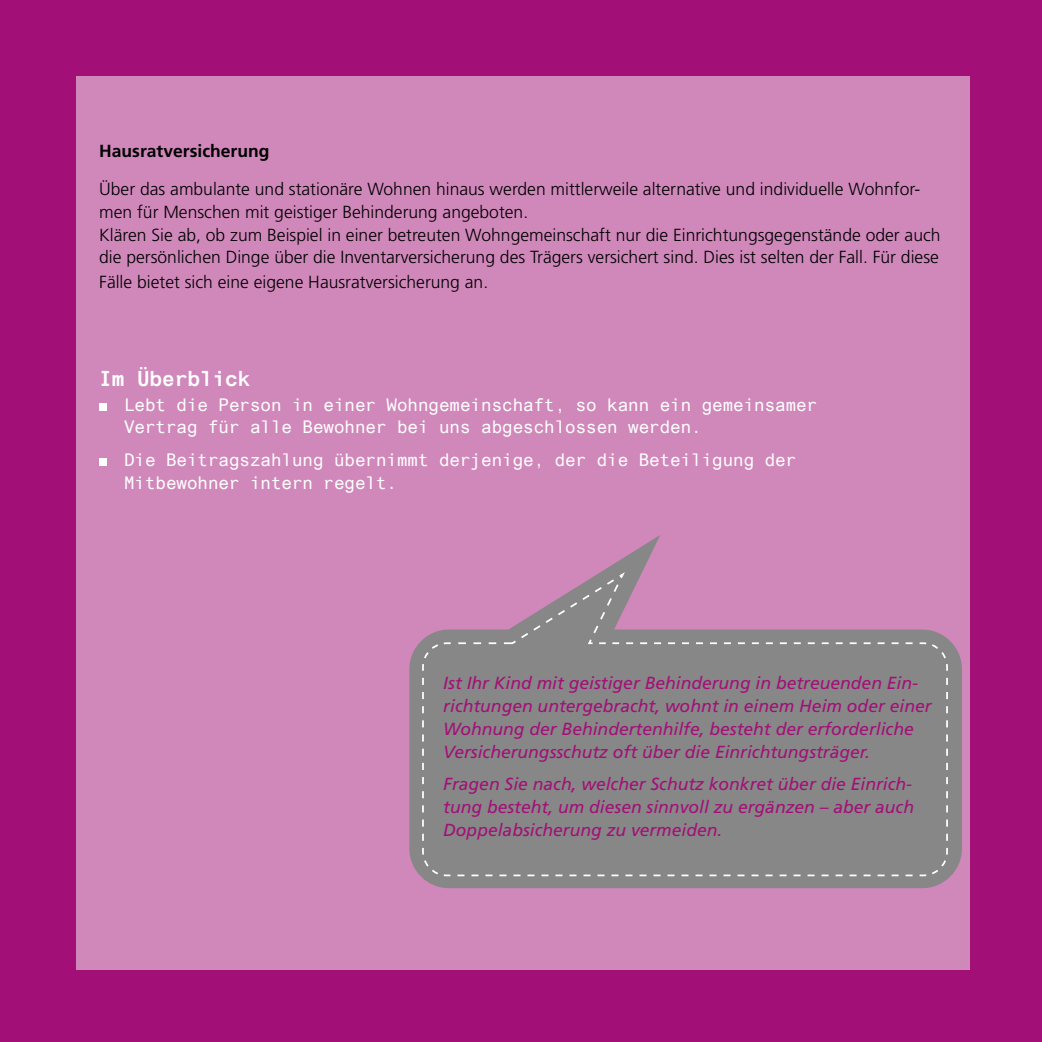
<style>
.page{position:relative;width:1042px;height:1042px;background:#a21077}
.page>*{position:absolute;margin:0;border:0;box-sizing:border-box;transform-origin:0 0}
.t1{font:21px "Arialmonospaced Boldfor SAP";color:#fff}
.t2{font:300 17.5px/22.8px "Frutiger LT Std";color:#000}
.t3{font:italic 17.5px/22.8px "Frutiger LT Std";color:#a21077}
.t4{font:17.5px/22.8px "Arialmonospacedfor SAP";color:#fff}
.t5{font:700 17.5px "Frutiger LT Std";color:#000}
</style>
<div class="page">
<div style="left:77px;top:77px;width:893px;height:893px;background:#d087ba"></div>
<div style="left:99px;top:403px;width:8px;height:7px;background:#fff"></div>
<div style="left:99px;top:458px;width:8px;height:8px;background:#fff"></div>
<svg style="left:409px;top:535px;width:553px;height:353px"></svg>
<svg style="left:421px;top:570px;width:528px;height:307px"></svg>
<p class="t5" style="left:99px;top:141px;width:172px">Hausratversicherung</p>
<p class="t2" style="left:99px;top:178px;width:843px">Über das ambulante und stationäre Wohnen hinaus werden mittlerweile alternative und individuelle Wohnfor&shy;men für Menschen mit geistiger Behinderung angeboten.<br>Klären Sie ab, ob zum Beispiel in einer betreuten Wohngemeinschaft nur die Einrichtungsgegenstände oder auch die persönlichen Dinge über die Inventarversicherung des Trägers versichert sind. Dies ist selten der Fall. Für diese</p>
<p class="t2" style="left:99px;top:271px;width:390px">Fälle bietet sich eine eigene Hausratversicherung an.</p>
<p class="t1" style="left:99px;top:366px;width:153px">Im Überblick</p>
<p class="t4" style="left:124px;top:393px;width:695px">Lebt die Person in einer Wohngemeinschaft, so kann ein gemeinsamer<br>Vertrag für alle Bewohner bei uns abgeschlossen werden.</p>
<p class="t4" style="left:124px;top:448px;width:674px">Die Beitragszahlung übernimmt derjenige, der die Beteiligung der<br>Mitbewohner intern regelt.</p>
<p class="t3" style="left:443px;top:672px;width:490px">Ist Ihr Kind mit geistiger Behinderung in betreuenden Ein&shy;richtungen untergebracht, wohnt in einem Heim oder einer Wohnung der Behindertenhilfe, besteht der erforderliche Versicherungsschutz oft über die Einrichtungsträger.</p>
<p class="t3" style="left:443px;top:773px;width:472px;text-align:justify">Fragen Sie nach, welcher Schutz konkret über die Einrich&shy;tung besteht, um diesen sinnvoll zu ergänzen – aber auch Doppelabsicherung zu vermeiden.</p>
</div>
